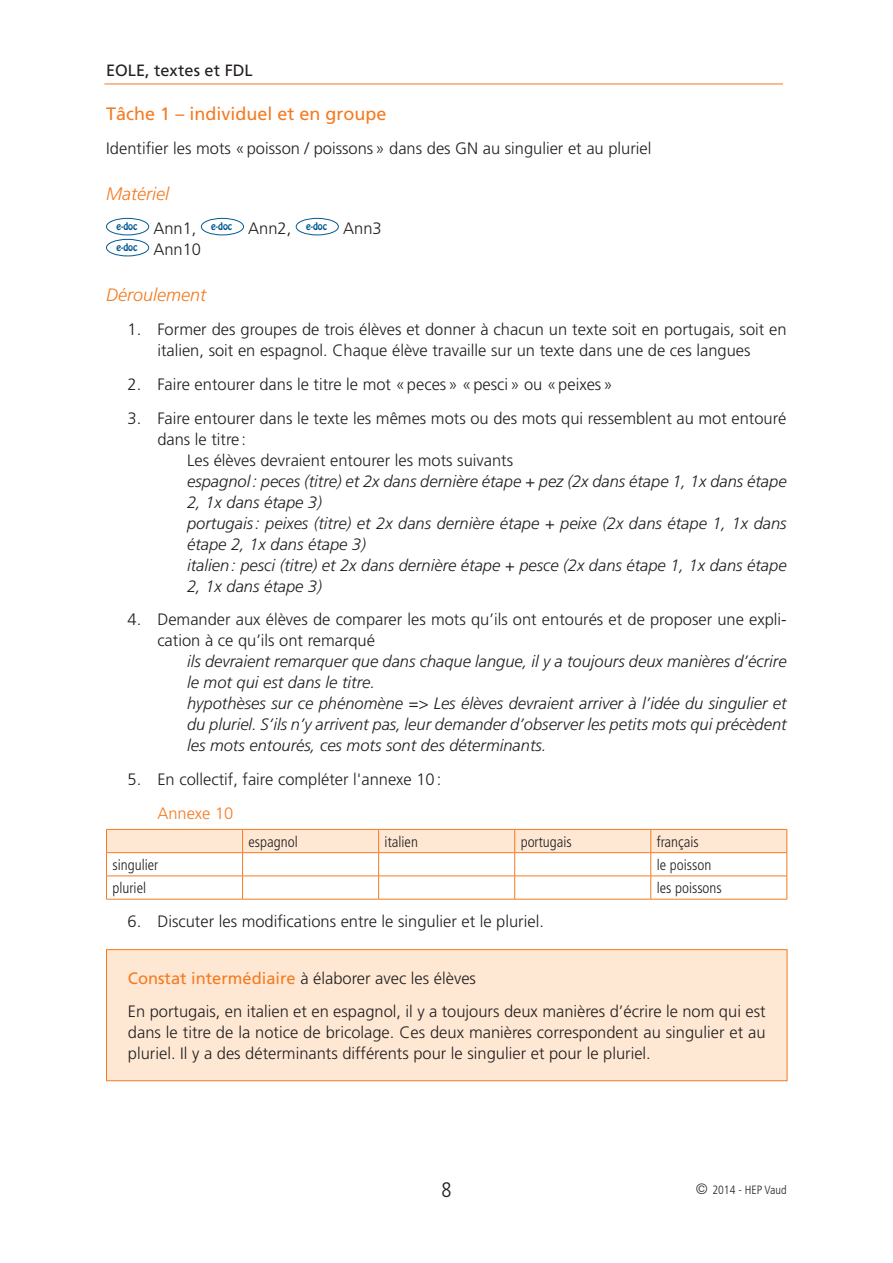
<style>
.page{position:relative;width:893px;height:1263px;background:#fff}
.page>*{position:absolute;margin:0;border:0;box-sizing:border-box;transform-origin:0 0}
.t1{font:300 condensed 21px "Frutiger";color:#231f20}
.EOLE_Titre_3{font:18px "Frutiger";color:#f47b21}
.EOLE_Titre_3-2{font:italic 300 18px "Frutiger";color:#f47b21}
.EOLE_numérotation{font:300 16.5px/21px "Frutiger";color:#231f20}
.EOLE_puces{font:italic 300 16.5px/21px "Frutiger";color:#231f20}
.EOLE_texte{font:300 16.5px "Frutiger";color:#231f20}
.EOLE_puces-2{font:300 16.5px "Frutiger";color:#231f20}
.EOLE_titre_audio{font:300 16.5px "Frutiger";color:#f47b21}
.t2{font:16.35px "Frutiger";color:#231f20}
.EOLE_tableau{font:300 condensed 15px "Frutiger";color:#231f20}
.t3{font:300 condensed 12px "Frutiger";color:#231f20}
.t4{font:9px "Hobo Std";color:#015992}
.s1{font-weight:400;color:#f47b21}
.s2{font-size:15px}
</style>
<div class="page">
<hr style="left:104px;top:84px;width:679px;height:1px;background:#f47b21">
<div style="left:106px;top:218px;width:43px;height:17px;border:1px solid #015a91;border-radius:50%"></div>
<div style="left:201px;top:218px;width:43px;height:17px;border:1px solid #015a91;border-radius:50%"></div>
<div style="left:296px;top:218px;width:43px;height:17px;border:1px solid #015a91;border-radius:50%"></div>
<div style="left:106px;top:239px;width:43px;height:17px;border:1px solid #015a91;border-radius:50%"></div>
<hr style="left:106px;top:899px;width:137px;height:1px;background:#f47b21">
<hr style="left:243px;top:899px;width:136px;height:1px;background:#f47b21">
<hr style="left:379px;top:899px;width:136px;height:1px;background:#f47b21">
<hr style="left:515px;top:899px;width:136px;height:1px;background:#f47b21">
<hr style="left:651px;top:899px;width:136px;height:1px;background:#f47b21">
<svg style="left:106px;top:829px;width:682px;height:70px"></svg>
<hr style="left:243px;top:829px;width:136px;height:1px;background:#f47b21">
<hr style="left:379px;top:829px;width:136px;height:1px;background:#f47b21">
<hr style="left:515px;top:829px;width:136px;height:1px;background:#f47b21">
<hr style="left:651px;top:829px;width:136px;height:1px;background:#f47b21">
<hr style="left:106px;top:852px;width:137px;height:1px;background:#f47b21">
<hr style="left:243px;top:852px;width:136px;height:1px;background:#f47b21">
<hr style="left:379px;top:852px;width:136px;height:1px;background:#f47b21">
<hr style="left:515px;top:852px;width:136px;height:1px;background:#f47b21">
<hr style="left:651px;top:852px;width:136px;height:1px;background:#f47b21">
<div style="left:106px;top:950px;width:681px;height:131px;background:#fee8d4"></div>
<div style="left:106px;top:949px;width:681px;height:132px;border:1px solid #f47b21"></div>
<p class="t2" style="left:106px;top:61px;width:148px">EOLE, textes et FDL</p>
<p class="EOLE_Titre_3" style="left:106px;top:103px;width:282px">Tâche 1 – individuel et en groupe</p>
<p class="EOLE_texte" style="left:106px;top:139px;width:547px">Identifier les mots «poisson / poissons» dans des GN au singulier et au pluriel</p>
<p class="EOLE_Titre_3-2" style="left:106px;top:184px;width:64px">Matériel</p>
<p class="t4" style="left:116px;top:221px;width:23px">e-doc</p>
<p class="EOLE_texte" style="left:153px;top:219px;width:45px">Ann1,</p>
<p class="t4" style="left:211px;top:221px;width:23px">e-doc</p>
<p class="EOLE_texte" style="left:248px;top:219px;width:45px">Ann2,</p>
<p class="t4" style="left:306px;top:221px;width:23px">e-doc</p>
<p class="EOLE_texte" style="left:343px;top:219px;width:40px">Ann3</p>
<p class="t4" style="left:116px;top:242px;width:23px">e-doc</p>
<p class="EOLE_texte" style="left:153px;top:240px;width:49px">Ann10</p>
<p class="EOLE_Titre_3-2" style="left:106px;top:285px;width:102px">Déroulement</p>
<p class="EOLE_numérotation" style="left:128px;top:319px;width:661px;text-align:center">1. Former des groupes de trois élèves et donner à chacun un texte soit en portugais, soit en italien, soit en espagnol. Chaque élève travaille sur un texte dans une de ces langues</p>
<p class="EOLE_numérotation" style="left:128px;top:374px;width:486px">2. Faire entourer dans le titre le mot «peces» «pesci» ou «peixes»</p>
<p class="EOLE_numérotation" style="left:157px;top:408px;width:631px;text-indent:-30px">3. Faire entourer dans le texte les mêmes mots ou des mots qui ressemblent au mot entouré dans le titre :</p>
<p class="EOLE_puces-2" style="left:187px;top:451px;width:328px">Les élèves devraient entourer les mots suivants</p>
<p class="EOLE_puces" style="left:187px;top:470px;width:601px">espagnol: peces (titre) et 2x dans dernière étape + pez (2x dans étape 1, 1x dans étape<br>2, 1x dans étape 3)</p>
<p class="EOLE_puces" style="left:187px;top:512px;width:601px">portugais: peixes (titre) et 2x dans dernière étape + peixe (2x dans étape 1, 1x dans étape 2, 1x dans étape 3)</p>
<p class="EOLE_puces" style="left:187px;top:554px;width:601px">italien: pesci (titre) et 2x dans dernière étape + pesce (2x dans étape 1, 1x dans étape<br>2, 1x dans étape 3)</p>
<p class="EOLE_numérotation" style="left:157px;top:609px;width:631px;text-indent:-30px">4. Demander aux élèves de comparer les mots qu’ils ont entourés et de proposer une expli&shy;cation à ce qu’ils ont remarqué</p>
<p class="EOLE_puces" style="left:187px;top:651px;width:601px">ils devraient remarquer que dans chaque langue, il y a toujours deux manières d’écrire le mot qui est dans le titre.</p>
<p class="EOLE_puces" style="left:187px;top:693px;width:601px;text-align:justify">hypothèses sur ce phénomène =&gt; Les élèves devraient arriver à l’idée du singulier et du pluriel. S’ils n’y arrivent pas, leur demander d’observer les petits mots qui précèdent les mots entourés, ces mots sont des déterminants.</p>
<p class="EOLE_numérotation" style="left:128px;top:769px;width:315px">5. En collectif, faire compléter l'annexe 10:</p>
<p class="EOLE_titre_audio" style="left:157px;top:804px;width:78px">Annexe 10</p>
<p class="EOLE_tableau" style="left:249px;top:833px;width:51px">espagnol</p>
<p class="EOLE_tableau" style="left:385px;top:833px;width:35px">italien</p>
<p class="EOLE_tableau" style="left:521px;top:833px;width:53px">portugais</p>
<p class="EOLE_tableau" style="left:657px;top:833px;width:43px">français</p>
<p class="EOLE_tableau" style="left:112px;top:856px;width:47px">singulier</p>
<p class="EOLE_tableau" style="left:657px;top:856px;width:56px">le poisson</p>
<p class="EOLE_tableau" style="left:112px;top:879px;width:35px">pluriel</p>
<p class="EOLE_tableau" style="left:657px;top:879px;width:67px">les poissons</p>
<p class="EOLE_numérotation" style="left:128px;top:911px;width:418px">6. Discuter les modifications entre le singulier et le pluriel.</p>
<p class="EOLE_numérotation" style="left:128px;top:961px;width:639px;line-height:33.8px"><span class="s1">Constat intermédiaire</span> à élaborer avec les élèves<br>En portugais, en italien et en espagnol, il y a toujours deux manières d’écrire le nom qui est</p>
<p class="EOLE_numérotation" style="left:128px;top:1022px;width:639px">dans le titre de la notice de bricolage. Ces deux manières correspondent au singulier et au pluriel. Il y a des déterminants différents pour le singulier et pour le pluriel.</p>
<p class="t1" style="left:441px;top:1178px;width:12px">8</p>
<p class="t3" style="left:696px;top:1183px;width:92px"><span class="s2">©</span> 2014 - HEP Vaud</p>
</div>
